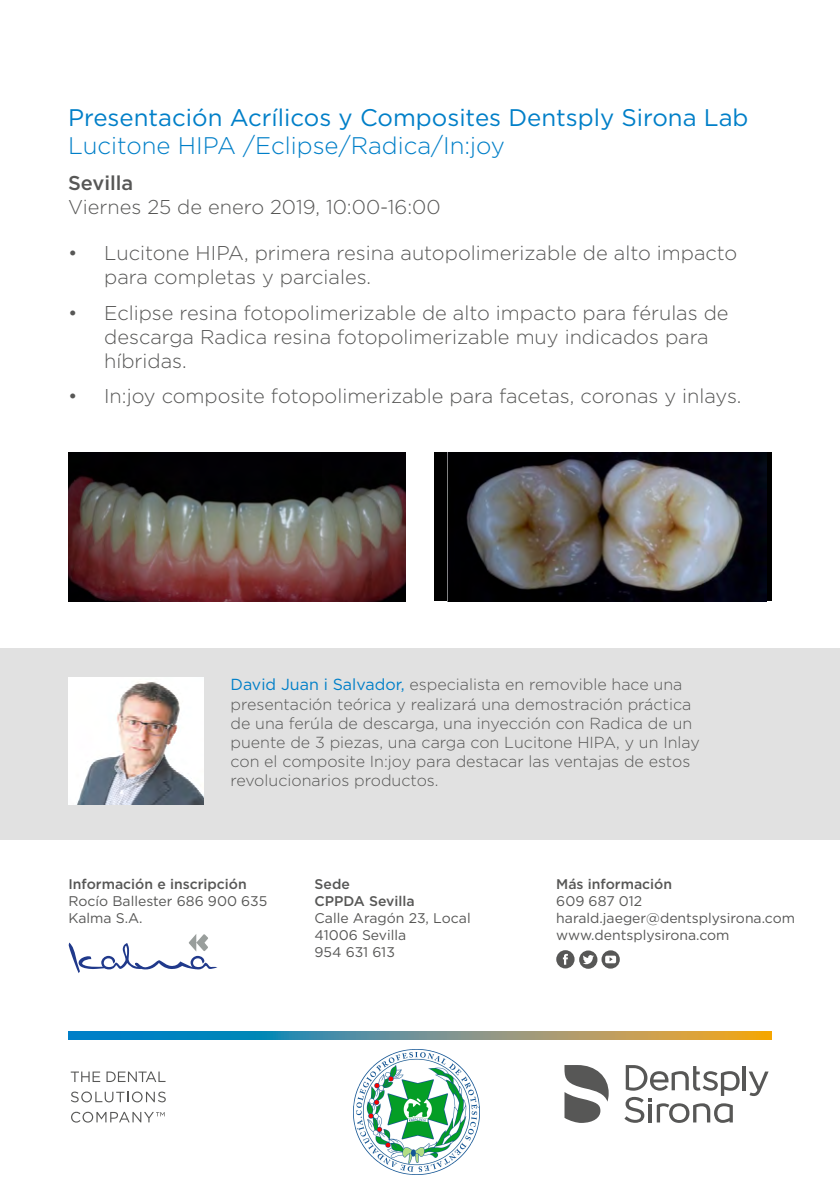
<style>
.page{position:relative;width:840px;height:1191px;background:#fff}
.page>*{position:absolute;margin:0;border:0;box-sizing:border-box;transform-origin:0 0}
.t1{font:24px "Gotham";color:#007fc8}
.t2{font:300 24px "Gotham";color:#007fc8}
.t3{font:300 20px/24px "Gotham";color:#575756}
.t4{font:500 20px "Gotham";color:#575756}
.t5{font:300 16px/19.2px "Gotham";color:#575756}
.t6{font:14px/16.8px "Gotham";color:#575756}
.t7{font:500 14px/16.8px "Gotham";color:#575756}
.s1{font-weight:400;color:#007fc8}
</style>
<div class="page">
<div style="left:0;top:648px;width:839px;height:192px;background:#e1e1e1"></div>
<svg style="left:68px;top:1031px;width:703px;height:8px;background:#6b9289"></svg>
<hr style="left:742px;top:1066px;width:3px;height:24px;background:#575756">
<svg style="left:748px;top:1071px;width:20px;height:25px"></svg>
<svg style="left:624px;top:1065px;width:115px;height:57px"></svg>
<svg style="left:564px;top:1065px;width:44px;height:58px"></svg>
<svg style="left:71px;top:1071px;width:29px;height:11px"></svg>
<svg style="left:106px;top:1071px;width:59px;height:11px"></svg>
<svg style="left:71px;top:1091px;width:95px;height:11px"></svg>
<svg style="left:71px;top:1111px;width:93px;height:11px"></svg>
<svg style="left:556px;top:950px;width:63px;height:18px"></svg>
<img style="left:68px;top:677px;width:135px;height:127px">
<svg style="left:69px;top:934px;width:148px;height:39px"></svg>
<img style="left:68px;top:452px;width:337px;height:149px">
<div style="left:434px;top:452px;width:337px;height:149px;background:#000"></div>
<img style="left:447px;top:452px;width:318px;height:149px">
<img style="left:353px;top:1049px;width:126px;height:126px">
<p class="t1" style="left:68px;top:102px;width:681px">Presentación Acrílicos y Composites Dentsply Sirona Lab</p>
<p class="t2" style="left:68px;top:131px;width:438px">Lucitone HIPA /Eclipse/Radica/In:joy</p>
<p class="t4" style="left:68px;top:169px;width:67px">Sevilla</p>
<p class="t3" style="left:68px;top:194px;width:374px">Viernes 25 de enero 2019, 10:00-16:00</p>
<p class="t3" style="left:104px;top:241px;width:634px;text-indent:-36px">• Lucitone HIPA, primera resina autopolimerizable de alto impacto para completas y parciales.</p>
<p class="t3" style="left:104px;top:300px;width:625px;text-indent:-36px">• Eclipse resina fotopolimerizable de alto impacto para férulas de descarga Radica resina fotopolimerizable muy indicados para híbridas.</p>
<p class="t3" style="left:68px;top:383px;width:674px">• In:joy composite fotopolimerizable para facetas, coronas y inlays.</p>
<p class="t5" style="left:230px;top:674px;width:470px"><span class="s1">David Juan i Salvador,</span> especialista en removible hace una presentación teórica y realizará una demostración práctica de una ferúla de descarga, una inyección con Radica de un puente de 3 piezas, una carga con Lucitone HIPA, y un Inlay con el composite In:joy para destacar las ventajas de estos revolucionarios productos.</p>
<p class="t7" style="left:68px;top:875px;width:180px">Información e inscripción</p>
<p class="t6" style="left:68px;top:892px;width:200px">Rocío Ballester 686 900 635<br>Kalma S.A.</p>
<p class="t7" style="left:314px;top:875px;width:102px">Sede<br>CPPDA Sevilla</p>
<p class="t6" style="left:314px;top:909px;width:157px">Calle Aragón 23, Local<br>41006 Sevilla<br>954 631 613</p>
<p class="t7" style="left:556px;top:875px;width:117px">Más información</p>
<p class="t6" style="left:556px;top:892px;width:240px">609 687 012 harald.jaeger@dentsplysirona.com www.dentsplysirona.com</p>
</div>
